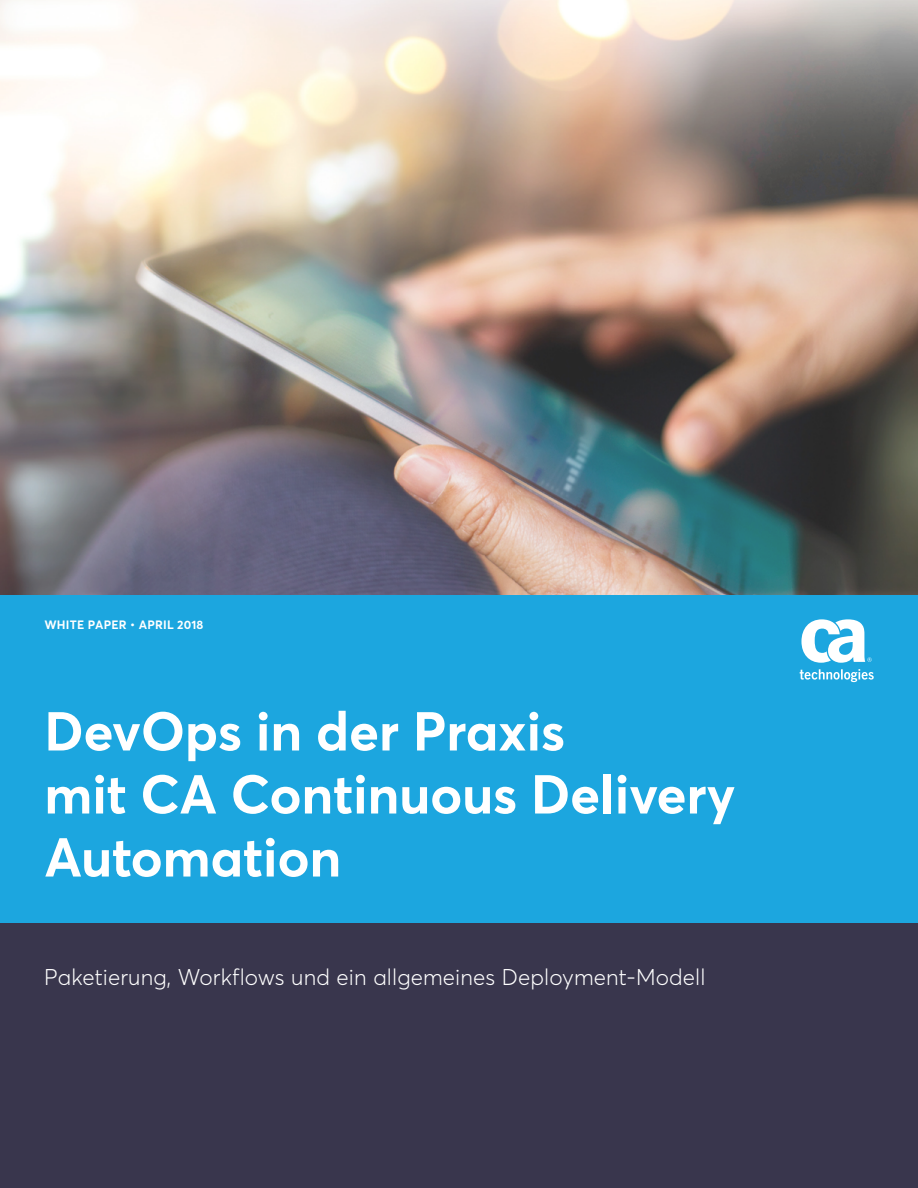
<style>
.page{position:relative;width:918px;height:1188px;background:#fff}
.page>*{position:absolute;margin:0;border:0;box-sizing:border-box;transform-origin:0 0}
.t1{font:700 54px/63px "Averta";letter-spacing:-.005em;color:#fff}
.t2{font:300 22.5px "Averta";letter-spacing:.005em;color:#fff}
.t3{font:700 12px "Averta";letter-spacing:.02em;color:#fff}
</style>
<div class="page">
<img style="left:0;top:0;width:918px;height:595px">
<div style="left:0;top:916px;width:918px;height:272px;background:#39364d"></div>
<div style="left:0;top:595px;width:918px;height:327px;background:#1ca6df"></div>
<svg style="left:800px;top:669px;width:74px;height:13px"></svg>
<svg style="left:801px;top:619px;width:71px;height:44px"></svg>
<p class="t3" style="left:44px;top:617px;width:161px">WHITE PAPER • APRIL 2018</p>
<h1 class="t1" style="left:44px;top:699px;width:693px">DevOps in der Praxis<br>mit CA Continuous Delivery<br>Automation</h1>
<p class="t2" style="left:44px;top:963px;width:663px">Paketierung, Workflows und ein allgemeines Deployment-Modell</p>
</div>
